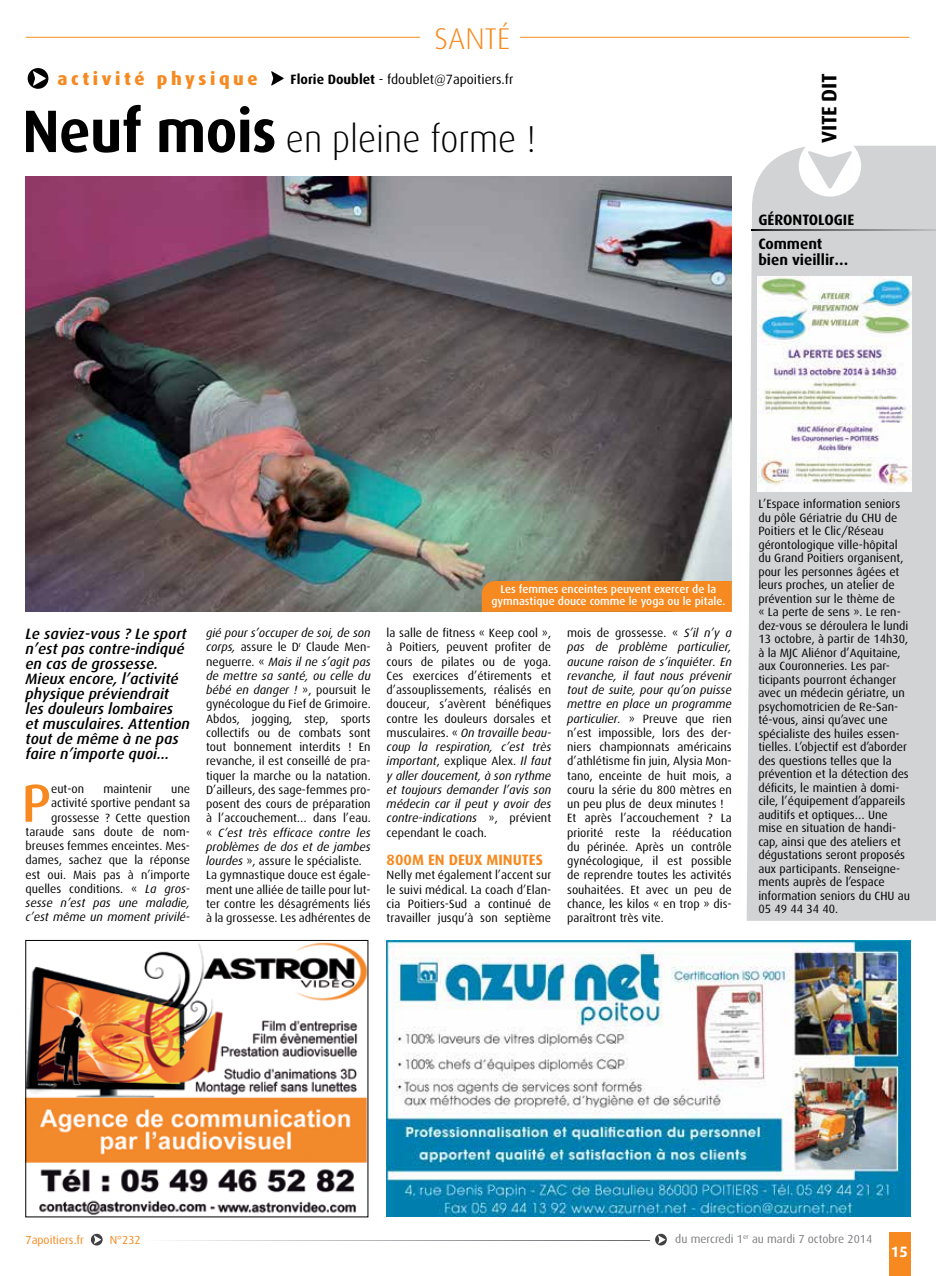
<style>
.page{position:relative;width:936px;height:1276px;background:#fff}
.page>*{position:absolute;margin:0;border:0;box-sizing:border-box;transform-origin:0 0}
.t1{font:500 53.4px "Dax";color:#f6891f}
.t2{font:300 37.5px "Dax";color:#000;scale:.95 1}
.t3{font:300 30px "Dax";color:#f6891f}
.t4{font:700 21px "Dax";color:#000}
.t5{font:800 18px "Dax";letter-spacing:.2em;color:#f6891f}
.t6{font:italic 500 15px/15px "Dax";color:#000}
.t7{font:700 15px/24px "Dax";color:#000}
.t8{font:700 15px "Dax";color:#f6891f}
.t9{font:700 15px "Dax";color:#fff}
.t10{font:13.5px "Dax";color:#000}
.t11{font:12px/14.2px "Dax";color:#000}
.t12{font:11.7px "Dax";color:#7c7e81}
.t13{font:11.7px "Dax";color:#f6891f}
.t14{font:500 11.25px/12px "Dax";color:#fff;text-align:center}
.s1{font-weight:700}
.s2{font-weight:700;font-size:60px}
.s3{font-style:italic}
</style>
<div class="page">
<div style="left:889px;top:1232px;width:22px;height:44px;background:#f6891f"></div>
<svg style="left:91px;top:1233px;width:12px;height:12px"></svg>
<svg style="left:655px;top:1233px;width:11px;height:12px"></svg>
<svg style="left:167px;top:1240px;width:482px;height:1px"></svg>
<img style="left:386px;top:941px;width:524px;height:276px">
<hr style="left:26px;top:37px;width:394px;height:1px;background:#f78d1e">
<hr style="left:520px;top:37px;width:389px;height:1px;background:#f78d1e">
<img style="left:26px;top:176px;width:705px;height:436px">
<svg style="left:28px;top:68px;width:20px;height:21px"></svg>
<div style="left:746px;top:146px;width:189px;height:775px;background:#d1d3d4"></div>
<svg style="left:751px;top:230px;width:184px;height:1px"></svg>
<div style="left:482px;top:581px;width:249px;height:31px;background:#f6891f"></div>
<img style="left:757px;top:276px;width:154px;height:215px">
<svg style="left:271px;top:71px;width:13px;height:15px"></svg>
<img style="left:28px;top:942px;width:338px;height:273px">
<h3 class="t3" style="left:434px;top:22px;width:77px">santé</h3>
<h3 class="t5" style="left:57px;top:68px;width:202px">activité physique</h3>
<h3 class="t4" style="left:817px;top:143px;width:69px;rotate:-90deg">Vite dit</h3>
<p class="t10" style="left:290px;top:72px;width:224px"><span class="s1">Florie Doublet</span> - fdoublet@7apoitiers.fr</p>
<h2 class="t2" style="left:22px;top:119px;width:542px"><span class="s2">Neuf mois</span> en pleine forme !</h2>
<p class="t7" style="left:758px;top:207px;width:97px">GÉRONTOLOGIE<br>Comment</p>
<p class="t7" style="left:758px;top:248px;width:92px">bien vieillir…</p>
<p class="t6" style="left:26px;top:627px;width:166px">Le saviez-vous ? Le sport n’est pas contre-indiqué en cas de grossesse.<br>Mieux encore, l’activité physique préviendrait les douleurs lombaires et musculaires. Attention tout de même à ne pas faire n’importe quoi…</p>
<h1 class="t1" style="left:22px;top:773px;width:31px">P</h1>
<p class="t11" style="left:51px;top:782px;width:35px">eut-on</p>
<p class="t11" style="left:103px;top:782px;width:50px">maintenir</p>
<p class="t11" style="left:26px;top:782px;width:166px;text-align:right">une<br>activité sportive pendant sa grossesse ? Cette question taraude sans doute de nom&shy;breuses femmes enceintes. Mes&shy;dames, sachez que la réponse est oui. Mais pas à n’importe quelles conditions. « <span class="s3">La gros&shy;sesse n’est pas une maladie, c’est même un moment privilé-</span></p>
<p class="t14" style="left:491px;top:583px;width:235px">Les femmes enceintes peuvent exercer de la gymnastique douce comme le yoga ou le pitale.</p>
<p class="t11" style="left:206px;top:626px;width:166px"><span class="s3">gié pour s’occuper de soi, de son corps,</span> assure le D<sup>r</sup> Claude Men&shy;neguerre. « <span class="s3">Mais il ne s’agit pas de mettre sa santé, ou celle du bébé en danger !</span> », poursuit le gynécologue du Fief de Grimoire.<br>Abdos, jogging, step, sports collectifs ou de combats sont tout bonnement interdits ! En revanche, il est conseillé de pra&shy;tiquer la marche ou la natation.<br>D’ailleurs, des sage-femmes pro&shy;posent des cours de préparation à l’accouchement… dans l’eau. « <span class="s3">C’est très efficace contre les problèmes de dos et de jambes lourdes</span> », assure le spécialiste.<br>La gymnastique douce est égale&shy;ment une alliée de taille pour lut&shy;ter contre les désagréments liés à la grossesse. Les adhérentes de</p>
<p class="t11" style="left:386px;top:626px;width:166px;text-align:justify">la salle de fitness « Keep cool », à Poitiers, peuvent profiter de cours de pilates ou de yoga.<br>Ces exercices d’étirements et d’assouplissements, réalisés en douceur, s’avèrent bénéfiques contre les douleurs dorsales et musculaires. « <span class="s3">On travaille beau&shy;coup la respiration, c’est très important</span>, explique Alex. <span class="s3">Il faut y aller doucement, à son rythme et toujours demander l’avis son médecin car il peut y avoir des contre-indications</span> », prévient cependant le coach.</p>
<p class="t8" style="left:386px;top:851px;width:120px">800m en deux minutes</p>
<p class="t11" style="left:386px;top:868px;width:166px;text-align:justify">Nelly met également l’accent sur le suivi médical. La coach d’Elan&shy;cia Poitiers-Sud a continué de travailler jusqu’à son septième</p>
<p class="t11" style="left:567px;top:626px;width:166px">mois de grossesse. « <span class="s3">S’il n’y a pas de problème particulier, aucune raison de s’inquiéter. En revanche, il faut nous prévenir tout de suite, pour qu’on puisse mettre en place un programme particulier.</span> » Preuve que rien n’est impossible, lors des der&shy;niers championnats américains d’athlétisme fin juin, Alysia Mon&shy;tano, enceinte de huit mois, a couru la série du 800 mètres en un peu plus de deux minutes !<br>Et après l’accouchement ? La priorité reste la rééducation du périnée. Après un contrôle gynécologique, il est possible de reprendre toutes les activités souhaitées. Et avec un peu de chance, les kilos « en trop » dis&shy;paraîtront très vite.</p>
<p class="t11" style="left:758px;top:497px;width:153px;line-height:13.5px">L’Espace information seniors du pôle Gériatrie du CHU de<br>Poitiers et le Clic/Réseau gérontologique ville-hôpital du Grand Poitiers organisent, pour les personnes âgées et leurs proches, un atelier de prévention sur le thème de<br>« La perte de sens ». Le ren&shy;dez-vous se déroulera le lundi<br>13 octobre, à partir de 14h30, à la MJC Aliénor d’Aquitaine, aux Couronneries. Les par&shy;ticipants pourront échanger avec un médecin gériatre, un psychomotricien de Re-San&shy;té-vous, ainsi qu’avec une spécialiste des huiles essen&shy;tielles. L’objectif est d’aborder des questions telles que la prévention et la détection des déficits, le maintien à domi&shy;cile, l’équipement d’appareils auditifs et optiques… Une mise en situation de handi&shy;cap, ainsi que des ateliers et dégustations seront proposés aux participants. Renseigne&shy;ments auprès de l’espace information seniors du CHU au<br>05 49 44 34 40.</p>
<p class="t13" style="left:26px;top:1233px;width:60px">7apoitiers.fr</p>
<p class="t13" style="left:110px;top:1233px;width:32px">N°232</p>
<p class="t12" style="left:675px;top:1232px;width:198px">du mercredi 1<sup>er</sup> au mardi 7 octobre 2014</p>
<p class="t9" style="left:890px;top:1243px;width:18px">15</p>
</div>
